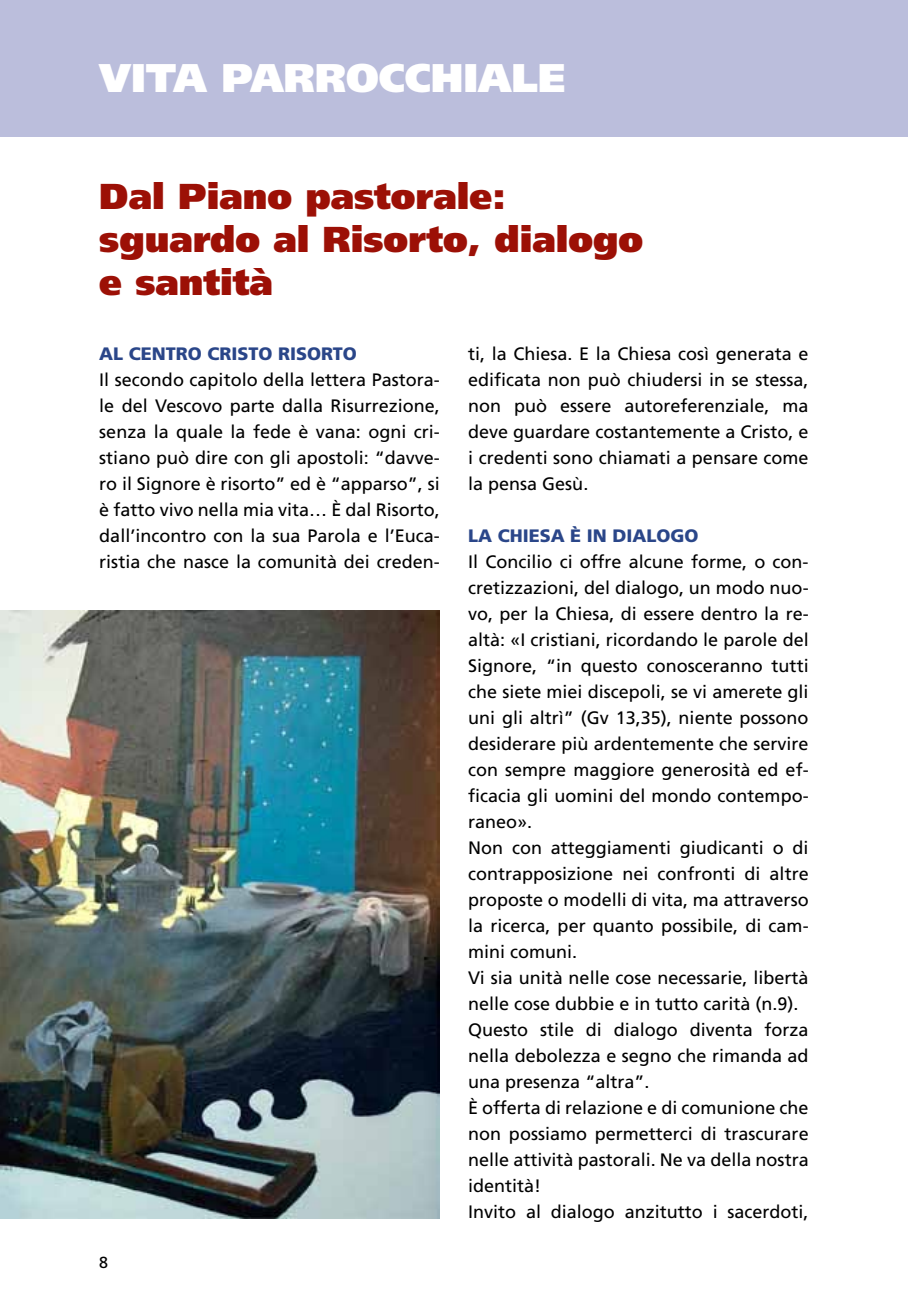
<style>
.page{position:relative;width:908px;height:1304px;background:#fff}
.page>*{position:absolute;margin:0;border:0;box-sizing:border-box;transform-origin:0 0}
.t1{font:900 40px "Frutiger";color:#fff}
.t2{font:900 36px/43.2px "Frutiger";color:#9c1006}
.t3{font:18px/26px "Frutiger";color:#000;text-align:justify}
.t4{font:900 18px "Frutiger";color:#2a4689}
.t5{font:16px "Frutiger";color:#000}
</style>
<div class="page">
<div style="left:0;top:0;width:907px;height:136px;background:#bbbedc"></div>
<img style="left:0;top:611px;width:439px;height:608px">
<h1 class="t1" style="left:99px;top:53px;width:467px">vita parrocc hiale</h1>
<h2 class="t2" style="left:99px;top:174px;width:545px">Dal Piano pastorale: sguardo al Risorto, dialogo e santità</h2>
<p class="t4" style="left:99px;top:343px;width:257px">AL CE NTRO CRISTO RISORTO</p>
<p class="t3" style="left:99px;top:366px;width:342px">I l secondo capitolo della lettera Pastora&shy;le del Vescovo parte dalla Risurrezione, senza la quale la fede è vana: ogni cri&shy;stiano può dire con gli apostoli: “davve&shy;ro il Signore è risorto” ed è “apparso”, si è fatto vivo nella mia vita… È dal Risorto, dall’incontro con la sua Parola e l’Euca&shy;ristia che nasce la comunità dei creden-</p>
<p class="t5" style="left:99px;top:1253px;width:10px">8</p>
<p class="t3" style="left:468px;top:340px;width:342px">ti, la Chiesa. E la Chiesa così generata e edificata non può chiudersi in se stessa, non può essere autoreferenziale, ma deve guardare costantemente a Cristo, e i credenti sono chiamati a pensare come la pensa Gesù.</p>
<p class="t4" style="left:468px;top:525px;width:203px">LA CHIESA È IN DIALOGO</p>
<p class="t3" style="left:468px;top:548px;width:342px;text-align:left">I l Concilio ci offre alcune forme, o con&shy;cretizzazioni, del dialogo, un modo nuo&shy;vo, per la Chiesa, di essere dentro la re&shy;altà: «I cristiani, ricordando le parole del Signore, “in questo conosceranno tutti che siete miei discepoli, se vi amerete gli uni gli altrì” (Gv 13,35), niente possono desiderare più ardentemente che servire con sempre maggiore generosità ed ef&shy;ficacia gli uomini del mondo contempo&shy;raneo».<br>Non con atteggiamenti giudicanti o di contrapposizione nei confronti di altre proposte o modelli di vita, ma attraverso la ricerca, per quanto possibile, di cam&shy;mini comuni.<br>Vi sia unità nelle cose necessarie, libertà nelle cose dubbie e in tutto carità (n.9).<br>Questo stile di dialogo diventa forza nella debolezza e segno che rimanda ad una presenza “altra”.<br>È offerta di relazione e di comunione che non possiamo permetterci di trascurare nelle attività pastorali. Ne va della nostra identità!<br>I nvito al dialogo anzitutto i sacerdoti,</p>
</div>
